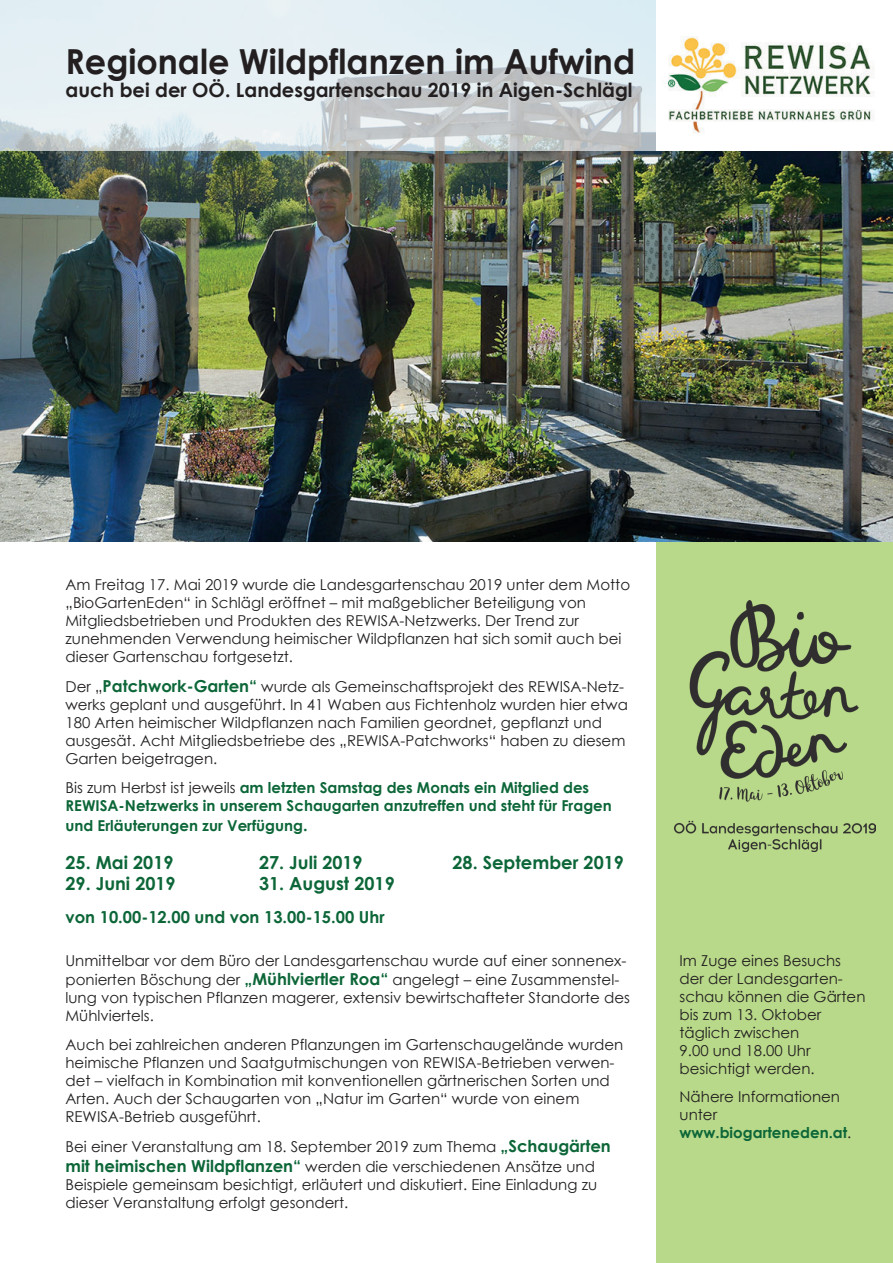
<style>
.page{position:relative;width:893px;height:1263px;background:#fff}
.page>*{position:absolute;margin:0;border:0;box-sizing:border-box;transform-origin:0 0}
.t1{font:700 34.5px "Century Gothic";color:#231f20}
.t2{font:700 19.5px "Century Gothic";color:#231f20}
.t3{font:700 18px "Century Gothic";color:#0c6638}
.t4{font:700 16.5px "Century Gothic";color:#0c6638}
.t5{font:15px/18px "Century Gothic";color:#231f20}
.t6{font:700 15px/18px "Century Gothic";color:#0c6638}
.s1{font-weight:700;font-size:16.5px;color:#0c6638}
.s2{font-weight:400;color:#231f20}
.s3{font-size:16.5px}
.s4{font-weight:700;color:#0c6638}
</style>
<div class="page">
<div style="left:657px;top:542px;width:236px;height:721px;background:#b8d989"></div>
<img style="left:0;top:150px;width:893px;height:392px">
<svg style="left:0;top:0;width:656px;height:150px;background:#dbe4e8"></svg>
<img style="left:667px;top:36px;width:207px;height:98px">
<img style="left:674px;top:600px;width:201px;height:251px">
<h1 class="t1" style="left:66px;top:35px;width:571px">Regionale Wildpflanzen im Aufwind</h1>
<h2 class="t2" style="left:66px;top:75px;width:569px">auch bei der OÖ. Landesgartenschau 2019 in Aigen-Schlägl</h2>
<p class="t5" style="left:66px;top:575px;width:566px">Am Freitag 17. Mai 2019 wurde die Landesgartenschau 2019 unter dem Motto „BioGartenEden“ in Schlägl eröffnet – mit maßgeblicher Beteiligung von Mitgliedsbetrieben und Produkten des REWISA-Netzwerks. Der Trend zur zunehmenden Verwendung heimischer Wildpflanzen hat sich somit auch bei dieser Gartenschau fortgesetzt.</p>
<p class="t5" style="left:66px;top:678px;width:564px">Der „<span class="s1">Patchwork-Garten“</span> wurde als Gemeinschaftsprojekt des REWISA-Netz&shy;werks geplant und ausgeführt. In 41 Waben aus Fichtenholz wurden hier etwa 180 Arten heimischer Wildpflanzen nach Familien geordnet, gepflanzt und ausgesät. Acht Mitgliedsbetriebe des „REWISA-Patchworks“ haben zu diesem Garten beigetragen.</p>
<p class="t6" style="left:66px;top:778px;width:548px"><span class="s2">Bis zum Herbst ist jeweils</span> am letzten Samstag des Monats ein Mitglied des<br>REWISA-Netzwerks in unserem Schaugarten anzutreffen und steht für Fragen</p>
<p class="t6" style="left:66px;top:816px;width:244px">und Erläuterungen zur Verfügung<span class="s3">.</span></p>
<p class="t3" style="left:66px;top:848px;width:109px">25. Mai 2019</p>
<p class="t3" style="left:66px;top:870px;width:112px">29. Juni 2019</p>
<p class="t3" style="left:259px;top:848px;width:105px">27. Juli 2019</p>
<p class="t3" style="left:259px;top:870px;width:137px">31. August 2019</p>
<p class="t4" style="left:66px;top:904px;width:321px">von 10.00-12.00 und von 13.00-15.00 Uhr</p>
<p class="t3" style="left:453px;top:848px;width:173px">28. September 2019</p>
<p class="t5" style="left:66px;top:950px;width:562px;line-height:19.8px">Unmittelbar vor dem Büro der Landesgartenschau wurde auf einer sonnenex&shy;ponierten Böschung der <span class="s1">„Mühlviertler Roa“</span> angelegt – eine Zusammenstel-</p>
<p class="t5" style="left:66px;top:989px;width:566px">lung von typischen Pflanzen magerer, extensiv bewirtschafteter Standorte des<br>Mühlviertels.</p>
<p class="t5" style="left:66px;top:1035px;width:559px">Auch bei zahlreichen anderen Pflanzungen im Gartenschaugelände wurden heimische Pflanzen und Saatgutmischungen von REWISA-Betrieben verwen&shy;det – vielfach in Kombination mit konventionellen gärtnerischen Sorten und Arten. Auch der Schaugarten von „Natur im Garten“ wurde von einem REWISA-Betrieb ausgeführt.</p>
<p class="t5" style="left:65px;top:1137px;width:547px;line-height:19.8px">Bei einer Veranstaltung am 18. September 2019 zum Thema <span class="s1">„Schaugärten mit heimischen Wildpflanzen“</span> werden die verschiedenen Ansätze und</p>
<p class="t5" style="left:65px;top:1175px;width:533px">Beispiele gemeinsam besichtigt, erläutert und diskutiert. Eine Einladung zu dieser Veranstaltung erfolgt gesondert.</p>
<p class="t5" style="left:680px;top:951px;width:187px">Im Zuge eines Besuchs der der Landesgarten&shy;schau können die Gärten bis zum 13. Oktober täglich zwischen<br>9.00 und 18.00 Uhr besichtigt werden.</p>
<p class="t5" style="left:680px;top:1087px;width:173px">Nähere Informationen unter <span class="s4">www.biogarteneden.at</span>.</p>
</div>
